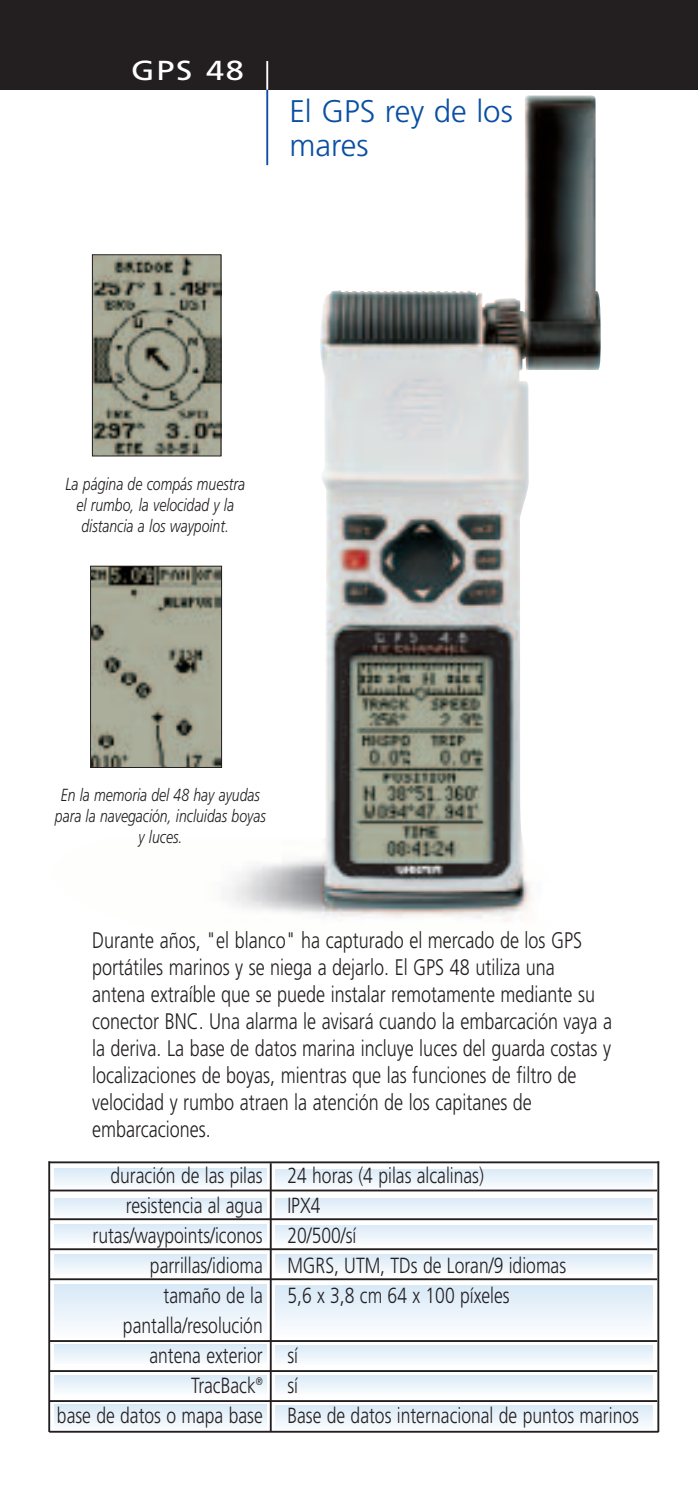
<style>
.page{position:relative;width:698px;height:1488px;background:#fff}
.page>*{position:absolute;margin:0;border:0;box-sizing:border-box;transform-origin:0 0}
.t1{font:300 31.25px/34px "Frutiger";color:#0a4fa2}
.t2{font:27.5px "Frutiger";color:#fff;scale:1.18 1}
.t3{font:300 22.5px/27px "Frutiger";color:#231f20;scale:.8 1}
.t4{font:300 22px/30px "Frutiger";color:#231f20;scale:.8 1}
.t5{font:italic 300 17.5px/21px "Frutiger";color:#231f20;text-align:center;scale:.8 1}
</style>
<div class="page">
<div style="left:3px;top:0;width:695px;height:90px;background:#231f20"></div>
<hr style="left:266px;top:61px;width:2px;height:29px;background:#fff">
<hr style="left:266px;top:90px;width:2px;height:75px;background:#0a4fa2">
<img style="left:91px;top:95px;width:510px;height:826px">
<img style="left:94px;top:256px;width:125px;height:198px">
<div style="left:92px;top:254px;width:129px;height:202px;border:1px solid #231f20"></div>
<img style="left:92px;top:567px;width:128px;height:199px">
<div style="left:90px;top:565px;width:132px;height:203px;border:1px solid #231f20"></div>
<div style="left:0;top:0;width:22px;height:90px;background:#231f20"></div>
<div style="left:275px;top:1405px;width:377px;height:24px;background:linear-gradient(to bottom,#d9e9f7,#f8fbfd)"></div>
<div style="left:275px;top:1375px;width:377px;height:19px;background:linear-gradient(to right,#e9f3fa,#e9f3fa)"></div>
<div style="left:275px;top:1345px;width:377px;height:19px;background:linear-gradient(to right,#e9f3fa,#e9f3fa)"></div>
<div style="left:275px;top:1169px;width:377px;height:19px;background:linear-gradient(to right,#e9f3fa,#e9f3fa)"></div>
<div style="left:275px;top:1285px;width:377px;height:51px;background:linear-gradient(to bottom,#d7e9f6,#fcfdfe)"></div>
<div style="left:275px;top:1254px;width:377px;height:19px;background:linear-gradient(to right,#e8f2fa,#e8f2fa)"></div>
<div style="left:275px;top:1225px;width:377px;height:19px;background:linear-gradient(to right,#e9f3fa,#e9f3fa)"></div>
<div style="left:275px;top:1198px;width:377px;height:19px;background:linear-gradient(to right,#e9f2fa,#e9f2fa)"></div>
<div style="left:54px;top:1198px;width:212px;height:19px;background:linear-gradient(to right,#e9f2fa,#e9f2fa)"></div>
<div style="left:54px;top:1224px;width:212px;height:19px;background:linear-gradient(to right,#e8f2fa,#e8f2fa)"></div>
<div style="left:54px;top:1254px;width:212px;height:19px;background:linear-gradient(to right,#e8f2fa,#e8f2fa)"></div>
<div style="left:54px;top:1284px;width:212px;height:53px;background:linear-gradient(to bottom,#d7e8f6,#fcfdfe)"></div>
<div style="left:54px;top:1169px;width:212px;height:19px;background:linear-gradient(to right,#e9f3fa,#e9f3fa)"></div>
<div style="left:54px;top:1344px;width:212px;height:19px;background:linear-gradient(to right,#e8f2fa,#e8f2fa)"></div>
<div style="left:54px;top:1375px;width:212px;height:19px;background:linear-gradient(to right,#e9f3fa,#e9f3fa)"></div>
<div style="left:54px;top:1404px;width:212px;height:26px;background:linear-gradient(to bottom,#d8e9f7,#f8fbfd)"></div>
<hr style="left:270px;top:1163px;width:2px;height:269px;background:#231f20">
<hr style="left:48px;top:1161px;width:2px;height:270px;background:#231f20">
<hr style="left:49px;top:1189px;width:608px;height:2px;background:#231f20">
<hr style="left:49px;top:1218px;width:608px;height:2px;background:#231f20">
<hr style="left:49px;top:1248px;width:608px;height:2px;background:#231f20">
<hr style="left:49px;top:1278px;width:608px;height:2px;background:#231f20">
<hr style="left:49px;top:1340px;width:608px;height:2px;background:#231f20">
<hr style="left:49px;top:1370px;width:608px;height:2px;background:#231f20">
<hr style="left:49px;top:1400px;width:608px;height:2px;background:#231f20">
<hr style="left:49px;top:1430px;width:609px;height:2px;background:#231f20">
<hr style="left:657px;top:1161px;width:2px;height:270px;background:#231f20">
<hr style="left:49px;top:1161px;width:610px;height:2px;background:#231f20">
<p class="t2" style="left:131px;top:60px;width:97px">GPS 48</p>
<h1 class="t1" style="left:289px;top:97px;width:225px">El GPS rey de los mares</h1>
<p class="t5" style="left:65px;top:475px;width:226px">La página de compás muestra el rumbo, la velocidad y la distancia a los waypoint.</p>
<p class="t5" style="left:55px;top:785px;width:265px">En la memoria del 48 hay ayudas para la navegación, incluidas boyas y luces.</p>
<p class="t3" style="left:92px;top:928px;width:651px">Durante años, "el blanco" ha capturado el mercado de los GPS portátiles marinos y se niega a dejarlo. El GPS 48 utiliza una antena extraíble que se puede instalar remotamente mediante su conector BNC. Una alarma le avisará cuando la embarcación vaya a la deriva. La base de datos marina incluye luces del guarda costas y localizaciones de boyas, mientras que las funciones de filtro de velocidad y rumbo atraen la atención de los capitanes de embarcaciones.</p>
<p class="t4" style="left:287px;top:1162px;width:350px">24 horas (4 pilas alcalinas)<br>IPX4<br>20/500/sí<br>MGRS, UTM, TDs de Loran/9 idiomas<br>5,6 x 3,8 cm 64 x 100 píxeles</p>
<p class="t4" style="left:287px;top:1342px;width:441px">sí<br>sí<br>Base de datos internacional de puntos marinos</p>
<p class="t4" style="left:57px;top:1162px;width:259px;text-align:right">duración de las pilas resistencia al agua rutas/waypoints/iconos parrillas/idioma<br>tamaño de la pantalla/resolución<br>antena exterior<br>TracBack<sup>®<br></sup>base de datos o mapa base</p>
</div>
